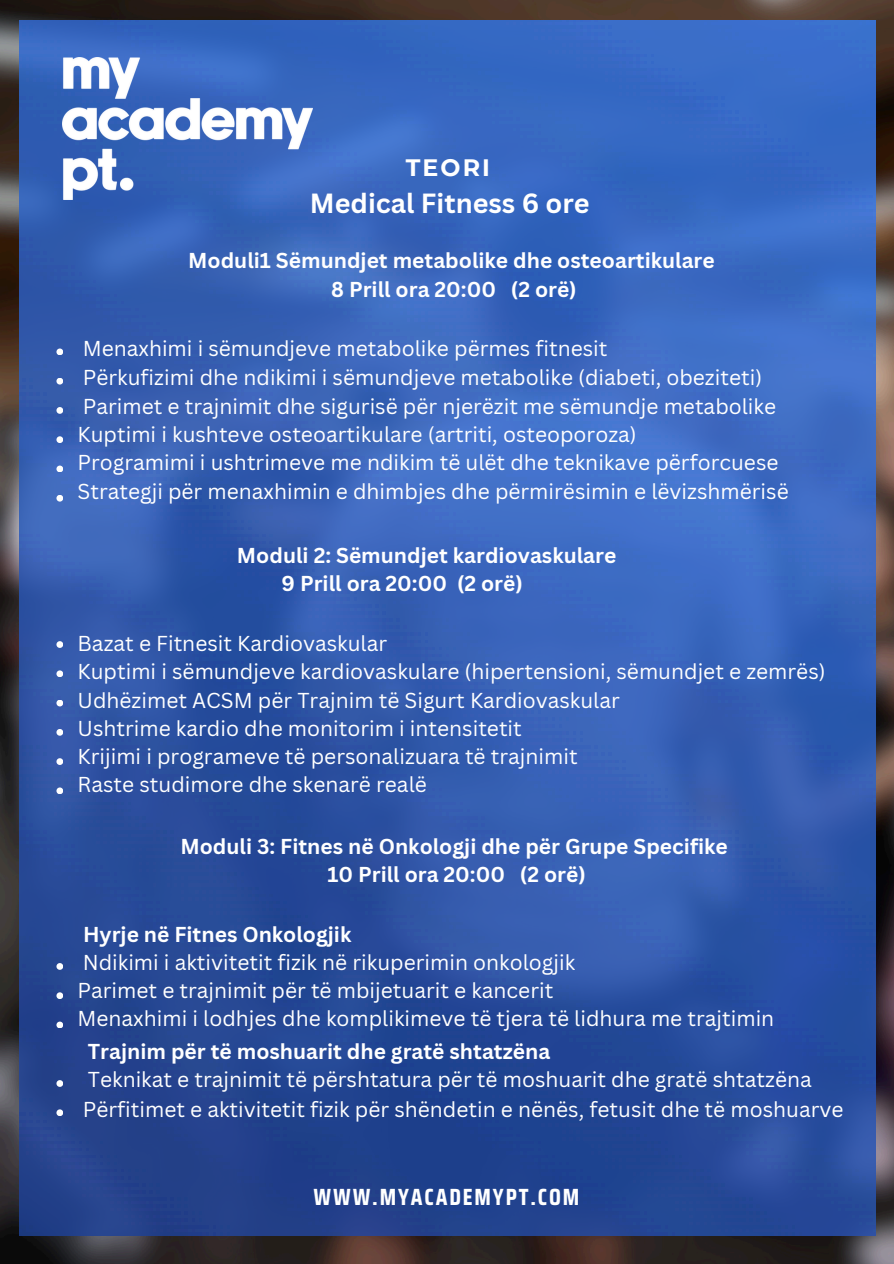
<style>
.page{position:relative;width:894px;height:1264px;background:#fff}
.page>*{position:absolute;margin:0;border:0;box-sizing:border-box;transform-origin:0 0}
.t1{font:700 27px "Canva Sans";color:#fff}
.t2{font:700 23.7px "Montserrat";letter-spacing:.09em;color:#fff}
.t3{font:700 23.4px "Saira Condensed";letter-spacing:.08em;color:#fff}
.t4{font:21px/28.2px "Canva Sans";color:#fff}
.t5{font:700 21px/28.2px "Canva Sans";color:#fff;text-align:center}
.s1{font-weight:700}
</style>
<div class="page">
<img style="left:0;top:0;width:893px;height:1263px">
<img style="left:19px;top:21px;width:856px;height:1214px">
<svg style="left:56px;top:348px;width:7px;height:7px"></svg>
<svg style="left:56px;top:378px;width:7px;height:6px"></svg>
<svg style="left:56px;top:407px;width:7px;height:7px"></svg>
<svg style="left:56px;top:436px;width:7px;height:7px"></svg>
<svg style="left:56px;top:465px;width:7px;height:7px"></svg>
<svg style="left:56px;top:495px;width:7px;height:6px"></svg>
<svg style="left:56px;top:641px;width:7px;height:7px"></svg>
<svg style="left:56px;top:670px;width:7px;height:7px"></svg>
<svg style="left:56px;top:699px;width:7px;height:7px"></svg>
<svg style="left:56px;top:729px;width:7px;height:6px"></svg>
<svg style="left:56px;top:758px;width:7px;height:7px"></svg>
<svg style="left:56px;top:787px;width:7px;height:7px"></svg>
<svg style="left:56px;top:963px;width:7px;height:6px"></svg>
<svg style="left:56px;top:992px;width:7px;height:7px"></svg>
<svg style="left:56px;top:1021px;width:7px;height:7px"></svg>
<svg style="left:56px;top:1080px;width:7px;height:6px"></svg>
<svg style="left:56px;top:1109px;width:7px;height:7px"></svg>
<img style="left:63px;top:58px;width:249px;height:142px">
<p class="t2" style="left:405px;top:153px;width:86px">TEORI</p>
<p class="t1" style="left:310px;top:184px;width:281px">Medical Fitness 6 ore</p>
<h2 class="t5" style="left:188px;top:246px;width:528px">Moduli1 Sëmundjet metabolike dhe osteoartikulare<br>8 Prill ora 20:00 (2 orë)</h2>
<h1 class="t4" style="left:83px;top:333px;width:526px">Menaxhimi i sëmundjeve metabolike përmes fitnesit</h1>
<h3 class="t4" style="left:83px;top:362px;width:680px">Përkufizimi dhe ndikimi i sëmundjeve metabolike (diabeti, obeziteti)</h3>
<p class="t4" style="left:77px;top:392px;width:712px">Parimet e trajnimit dhe sigurisë për njerëzit me sëmundje metabolike Kuptimi i kushteve osteoartikulare (artriti, osteoporoza)<br>Programimi i ushtrimeve me ndikim të ulët dhe teknikave përforcuese Strategji për menaxhimin e dhimbjes dhe përmirësimin e lëvizshmërisë</p>
<p class="t5" style="left:281px;top:540px;width:336px;text-align:left;text-indent:-45px">Moduli 2: Sëmundjet kardiovaskulare<br>9 Prill ora 20:00 (2 orë)</p>
<p class="t4" style="left:77px;top:629px;width:749px">Bazat e Fitnesit Kardiovaskular<br>Kuptimi i sëmundjeve kardiovaskulare (hipertensioni, sëmundjet e zemrës)<br>Udhëzimet ACSM për Trajnim të Sigurt Kardiovaskular<br>Ushtrime kardio dhe monitorim i intensitetit<br>Krijimi i programeve të personalizuara të trajnimit<br>Raste studimore dhe skenarë realë</p>
<h3 class="t5" style="left:180px;top:831px;width:549px">Moduli 3: Fitnes në Onkologji dhe për Grupe Specifike<br>10 Prill ora 20:00 (2 orë)</h3>
<h3 class="t5" style="left:83px;top:919px;width:270px">Hyrje në Fitnes Onkologjik</h3>
<p class="t4" style="left:77px;top:947px;width:698px">Ndikimi i aktivitetit fizik në rikuperimin onkologjik<br>Parimet e trajnimit për të mbijetuarit e kancerit<br>Menaxhimi i lodhjes dhe komplikimeve të tjera të lidhura me trajtimin</p>
<h3 class="t4" style="left:88px;top:1036px;width:725px"><span class="s1">Trajnim për të moshuarit dhe gratë shtatzëna<br></span>Teknikat e trajnimit të përshtatura për të moshuarit dhe gratë shtatzëna</h3>
<p class="t4" style="left:83px;top:1094px;width:762px">Përfitimet e aktivitetit fizik për shëndetin e nënës, fetusit dhe të moshuarve</p>
<p class="t3" style="left:313px;top:1178px;width:267px">WWW.MYACADEMYPT.COM</p>
</div>
